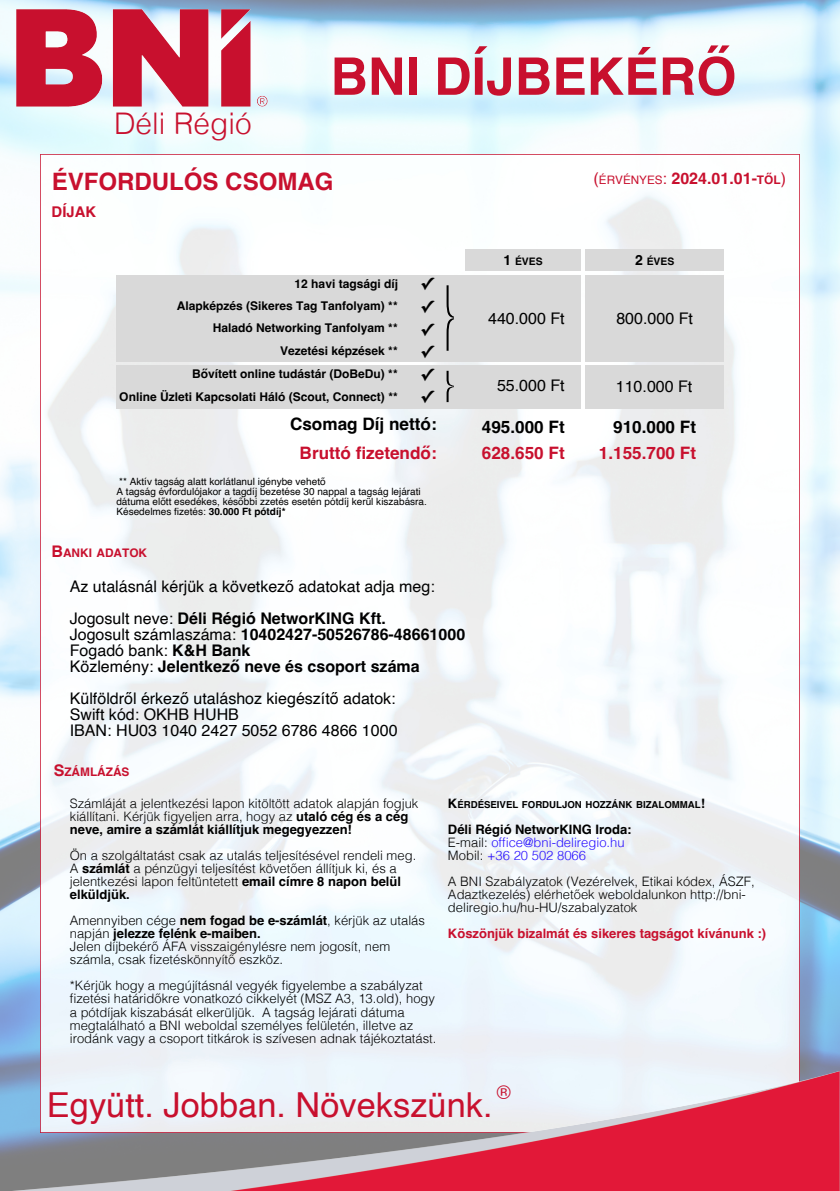
<style>
.page{position:relative;width:840px;height:1191px;background:#fff}
.page>*{position:absolute;margin:0;border:0;box-sizing:border-box;transform-origin:0 0}
.t1{font:700 51.8px "Helvetica";color:#c8102e}
.t2{font:34.4px "Helvetica";color:#c8102e}
.t3{font:300 29.8px "Helvetica";color:#c8102e}
.t4{font:700 24px "Helvetica";color:#c8102e}
.t5{font:19px "Helvetica";color:#c8102e}
.t6{font:700 17.2px "Helvetica";color:#c8102e}
.t7{font:700 17.2px "Helvetica";color:#000}
.t8{font:700 17.2px/22.6px "Lucida Grande";color:#000;text-align:justify}
.t9{font:16px/16px "Helvetica";color:#000}
.t10{font:700 16px/16px "Helvetica";color:#000}
.t11{font:700 16px "Helvetica";color:#c8102e}
.t12{font:700 14.8px "Helvetica";color:#c8102e}
.t13{font:300 13px/13px "Helvetica";color:#000}
.t14{font:300 13px/13px "Helvetica";color:#2911ff}
.t15{font:700 13px "Helvetica";color:#c8102e}
.t16{font:700 12px/22.8px "Helvetica";color:#000;text-align:right}
.t17{font:700 11.8px "Helvetica";color:#c8102e}
.t18{font:700 10.4px "Helvetica";color:#000}
.t19{font:10px/10px "Helvetica";color:#000}
.t20{font:700 9.6px "Helvetica";color:#000}
.s1{font-weight:700}
.s2{font-size:16px}
.s3{font-weight:400}
.s4{font-weight:400;font-size:11.6px}
.s5{font-size:11.8px}
.s6{font-size:14px}
.s7{font-size:13px}
.s8{font-weight:700;color:#000}
.s9{color:#000}
</style>
<div class="page">
<img style="left:0;top:0;width:839px;height:1071px">
<img style="left:41px;top:155px;width:757px;height:916px">
<div style="left:116px;top:365px;width:465px;height:43px;background:#d9d9d9"></div>
<div style="left:465px;top:249px;width:116px;height:22px;background:#d9d9d9"></div>
<div style="left:585px;top:249px;width:138px;height:22px;background:#d9d9d9"></div>
<div style="left:585px;top:275px;width:138px;height:86px;background:#d9d9d9"></div>
<div style="left:585px;top:365px;width:138px;height:43px;background:#d9d9d9"></div>
<div style="left:116px;top:275px;width:465px;height:86px;background:#d9d9d9"></div>
<svg style="left:446px;top:371px;width:7px;height:31px"></svg>
<svg style="left:446px;top:285px;width:7px;height:66px"></svg>
<img style="left:0;top:1071px;width:839px;height:120px">
<img style="left:17px;top:10px;width:250px;height:96px">
<h3 class="t3" style="left:114px;top:112px;width:139px">Déli Régió</h3>
<h1 class="t1" style="left:330px;top:56px;width:407px">BNI DÍJBEKÉRŐ</h1>
<h3 class="t4" style="left:52px;top:172px;width:283px">ÉVFORDULÓS CSOMAG</h3>
<p class="t12" style="left:52px;top:206px;width:46px">DÍJAK</p>
<p class="t16" style="left:294px;top:273px;width:105px">12 havi tagsági díj</p>
<p class="t16" style="left:119px;top:295px;width:280px">Alapképzés (Sikeres Tag Tanfolyam) **<br>Haladó Networking Tanfolyam **<br>Vezetési képzések **<br>Bővített online tudástár (DoBeDu) **<br>Online Üzleti Kapcsolati Háló (Scout, Connect) **</p>
<h3 class="t8" style="left:420px;top:274px;width:15px">✓ ✓ ✓ ✓ ✓ ✓</h3>
<h3 class="t7" style="left:290px;top:417px;width:148px">Csomag Díj nettó:</h3>
<h3 class="t6" style="left:299px;top:445px;width:138px">Bruttó fizetendő:</h3>
<p class="t19" style="left:116px;top:477px;width:312px">** Aktív tagság alatt korlátlanul igénybe vehető<br>A tagság évfordulójakor a tagdíj bezetése 30 nappal a tagság lejárati dátuma előtt esedékes, későbbi zzetés esetén pótdíj kerül kiszabásra.<br>Késedelmes fizetés: <span class="s1">30.000 Ft pótdíj*</span></p>
<p class="t17" style="left:51px;top:548px;width:97px"><span class="s2">B</span>ANKI ADATOK</p>
<p class="t9" style="left:70px;top:571px;width:366px;line-height:32px">Az utalásnál kérjük a következő adatokat adja meg:<br>Jogosult neve: <span class="s1">Déli Régió NetworKING Kft.</span></p>
<p class="t10" style="left:70px;top:627px;width:396px"><span class="s3">Jogosult számlaszáma:</span> 10402427-50526786-48661000<br><span class="s3">Fogadó bank:</span> K&amp;H Bank<br><span class="s3">Közlemény:</span> Jelentkező neve és csoport száma</p>
<p class="t9" style="left:70px;top:691px;width:329px">Külföldről érkező utaláshoz kiegészítő adatok:<br>Swift kód: OKHB HUHB<br>IBAN: HU03 1040 2427 5052 6786 4866 1000</p>
<p class="t17" style="left:54px;top:767px;width:77px"><span class="s2">S</span>ZÁMLÁZÁS</p>
<p class="t11" style="left:593px;top:172px;width:194px"><span class="s3">(</span><span class="s4">ÉRVÉNYES</span><span class="s3">:</span> 2024.01.01-<span class="s5">TŐL</span><span class="s3">)</span></p>
<p class="t18" style="left:503px;top:257px;width:41px"><span class="s6">1</span> ÉVES</p>
<p class="t18" style="left:634px;top:257px;width:41px"><span class="s6">2</span> ÉVES</p>
<p class="t9" style="left:488px;top:311px;width:78px">440.000 Ft</p>
<p class="t9" style="left:616px;top:311px;width:78px">800.000 Ft</p>
<p class="t9" style="left:496px;top:379px;width:69px">55.000 Ft</p>
<p class="t9" style="left:615px;top:380px;width:78px">110.000 Ft</p>
<h3 class="t7" style="left:481px;top:420px;width:84px">495.000 Ft</h3>
<h3 class="t7" style="left:613px;top:420px;width:84px">910.000 Ft</h3>
<h3 class="t6" style="left:481px;top:445px;width:84px">628.650 Ft</h3>
<h3 class="t6" style="left:598px;top:445px;width:99px">1.155.700 Ft</h3>
<p class="t13" style="left:70px;top:799px;width:350px">Számláját a jelentkezési lapon kitöltött adatok alapján fogjuk kiállítani. Kérjük figyeljen arra, hogy az <span class="s1">utaló cég és a cég neve, amire a számlát kiállítjuk megegyezzen!</span></p>
<p class="t13" style="left:70px;top:851px;width:348px">Ön a szolgáltatást csak az utalás teljesítésével rendeli meg.<br>A <span class="s1">számlát</span> a pénzügyi teljesítést követően állítjuk ki, és a jelentkezési lapon feltüntetett <span class="s1">email címre 8 napon belül elküldjük.</span></p>
<p class="t13" style="left:70px;top:916px;width:356px">Amennyiben cége <span class="s1">nem fogad be e-számlát</span>, kérjük az utalás napján <span class="s1">jelezze felénk e-maiben.<br></span>Jelen díjbekérő ÁFA visszaigénylésre nem jogosít, nem számla, csak fizetéskönnyítő eszköz.</p>
<p class="t13" style="left:70px;top:981px;width:368px">*Kérjük hogy a megújításnál vegyék figyelembe a szabályzat fizetési határidőkre vonatkozó cikkelyét (MSZ A3, 13.old), hogy a pótdíjak kiszabását elkerüljük. A tagság lejárati dátuma megtalálható a BNI weboldal személyes felületén, illetve az irodánk vagy a csoport titkárok is szívesen adnak tájékoztatást.</p>
<p class="t20" style="left:447px;top:801px;width:258px"><span class="s7">K</span>ÉRDÉSEIVEL FORDULJON HOZZÁNK BIZALOMMAL<span class="s7">!</span></p>
<p class="t14" style="left:447px;top:825px;width:185px"><span class="s8">Déli Régió NetworKING Iroda:<br></span><span class="s9">E-mail:</span> office@bni-deliregio.hu<br><span class="s9">Mobil:</span> +36 20 502 8066</p>
<p class="t13" style="left:447px;top:877px;width:308px">A BNI Szabályzatok (Vezérelvek, Etikai kódex, ÁSZF,<br>Adaztkezelés) elérhetőek weboldalunkon http://bni&shy;deliregio.hu/hu-HU/szabalyzatok</p>
<p class="t15" style="left:447px;top:928px;width:319px">Köszönjük bizalmát és sikeres tagságot kívánunk :)</p>
<h2 class="t2" style="left:47px;top:1091px;width:447px">Együtt. Jobban. Növekszünk.</h2>
<h3 class="t5" style="left:496px;top:1084px;width:16px">®</h3>
</div>
